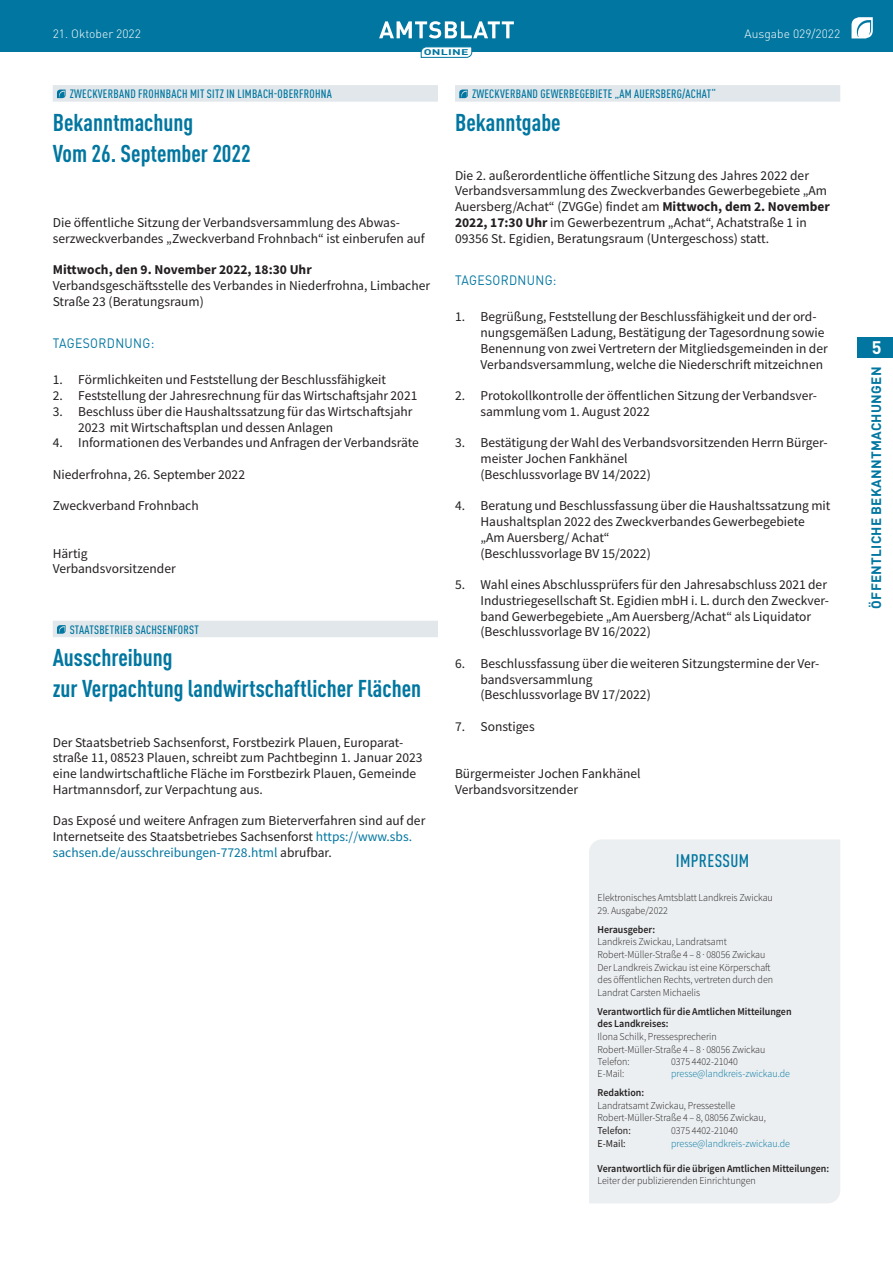
<style>
.page{position:relative;width:893px;height:1263px;background:#fff}
.page>*{position:absolute;margin:0;border:0;box-sizing:border-box;transform-origin:0 0}
.t1{font:700 condensed 24px/30.8px "DIN Pro";color:#0076a0}
.t2{font:500 condensed 18px "DIN Pro";letter-spacing:.02em;color:#0076a0}
.t3{font:700 18px "DIN Pro";color:#fff}
.t4{font:13.5px/15.8px "Source Sans Pro";color:#231f20}
.t5{font:700 13.5px "Source Sans Pro";color:#231f20}
.t6{font:700 13.5px "DIN Pro";letter-spacing:.02em;color:#0076a0}
.t7{font:13.5px "DIN Pro";letter-spacing:.03em;color:#0076a0;scale:.9 1}
.t8{font:500 condensed 12px "DIN Pro";letter-spacing:.02em;color:#0076a0}
.t9{font:300 12px "DIN Pro";color:#fff}
.t10{font:300 10.5px/12.6px "Source Sans Pro";color:#231f20;scale:.95 1}
.t11{font:600 10.5px/12.6px "Source Sans Pro";color:#231f20;scale:.95 1}
.t12{font:300 10.5px "Source Sans Pro";color:#0076a0;scale:.95 1}
.t13{font:10.5px "Source Sans Pro";color:#231f20;scale:.95 1}
.t14{font:700 8.25px "DIN Pro";letter-spacing:.02em;color:#0076a0;scale:1.5 1}
.s1{color:#0076a0}
.s2{font-weight:700}
</style>
<div class="page">
<div style="left:0;top:0;width:893px;height:51px;background:#0076a0"></div>
<svg style="left:851px;top:17px;width:22px;height:21px"></svg>
<svg style="left:379px;top:21px;width:135px;height:17px"></svg>
<svg style="left:421px;top:47px;width:51px;height:11px"></svg>
<div style="left:857px;top:337px;width:36px;height:21px;background:#0076a0"></div>
<div style="left:53px;top:85px;width:385px;height:17px;background:#e1e7ea"></div>
<svg style="left:57px;top:90px;width:9px;height:8px"></svg>
<div style="left:455px;top:85px;width:385px;height:17px;background:#e1e7ea"></div>
<svg style="left:459px;top:90px;width:9px;height:8px"></svg>
<div style="left:53px;top:621px;width:385px;height:16px;background:#e1e7ea"></div>
<svg style="left:57px;top:625px;width:9px;height:9px"></svg>
<div style="left:589px;top:839px;width:251px;height:364px;background:#ebeff1"></div>
<p class="t9" style="left:53px;top:25px;width:90px">21. Oktober 2022</p>
<p class="t9" style="left:745px;top:25px;width:97px">Ausgabe 029/2022</p>
<p class="t14" style="left:424px;top:45px;width:31px">ONLINE</p>
<p class="t8" style="left:70px;top:85px;width:264px">ZWECKVERBAND FROHNBACH MIT SITZ IN LIMBACH-OBERFROHNA</p>
<h1 class="t1" style="left:53px;top:105px;width:200px">Bekanntmachung<br>Vom 26. September 2022</h1>
<p class="t4" style="left:53px;top:214px;width:374px">Die öffentliche Sitzung der Verbandsversammlung des Abwas&shy;serzweckverbandes „Zweckverband Frohnbach“ ist einberufen auf</p>
<p class="t5" style="left:53px;top:260px;width:260px">Mittwoch, den 9. November 2022, 18:30 Uhr</p>
<p class="t4" style="left:53px;top:277px;width:379px">Verbandsgeschäftsstelle des Verbandes in Niederfrohna, Limbacher<br>Straße 23 (Beratungsraum)</p>
<p class="t7" style="left:53px;top:333px;width:114px">TAGESORDNUNG:</p>
<p class="t4" style="left:53px;top:372px;width:335px">1. Förmlichkeiten und Feststellung der Beschlussfähigkeit</p>
<p class="t4" style="left:53px;top:388px;width:366px">2. Feststellung der Jahresrechnung für das Wirtschaftsjahr 2021</p>
<p class="t4" style="left:78px;top:403px;width:336px;text-indent:-26px">3. Beschluss über die Haushaltssatzung für das Wirtschaftsjahr<br>2023 mit Wirtschaftsplan und dessen Anlagen</p>
<p class="t4" style="left:53px;top:435px;width:368px">4. Informationen des Verbandes und Anfragen der Verbandsräte</p>
<p class="t4" style="left:53px;top:466px;width:194px">Niederfrohna, 26. September 2022</p>
<p class="t4" style="left:53px;top:498px;width:148px">Zweckverband Frohnbach</p>
<p class="t4" style="left:53px;top:545px;width:125px">Härtig<br>Verbandsvorsitzender</p>
<p class="t8" style="left:70px;top:621px;width:131px">STAATSBETRIEB SACHSENFORST</p>
<h1 class="t1" style="left:53px;top:640px;width:370px">Ausschreibung<br>zur Verpachtung landwirtschaftlicher Flächen</h1>
<p class="t4" style="left:53px;top:734px;width:371px">Der Staatsbetrieb Sachsenforst, Forstbezirk Plauen, Europarat&shy;straße 11, 08523 Plauen, schreibt zum Pachtbeginn 1. Januar 2023 eine landwirtschaftliche Fläche im Forstbezirk Plauen, Gemeinde Hartmannsdorf, zur Verpachtung aus.</p>
<p class="t4" style="left:53px;top:813px;width:374px">Das Exposé und weitere Anfragen zum Bieterverfahren sind auf der<br>Internetseite des Staatsbetriebes Sachsenforst <span class="s1">https://www.sbs. sachsen.de/ausschreibungen-7728.html</span> abrufbar.</p>
<p class="t8" style="left:472px;top:85px;width:245px">ZWECKVERBAND GEWERBEGEBIETE „AM AUERSBERG/ACHAT“</p>
<h1 class="t1" style="left:455px;top:105px;width:107px">Bekanntgabe</h1>
<p class="t4" style="left:455px;top:167px;width:376px">Die 2. außerordentliche öffentliche Sitzung des Jahres 2022 der Verbandsversammlung des Zweckverbandes Gewerbegebiete „Am Auersberg/Achat“ (ZVGGe) findet am <span class="s2">Mittwoch, dem 2. November 2022, 17:30 Uhr</span> im Gewerbezentrum „Achat“, Achatstraße 1 in 09356 St. Egidien, Beratungsraum (Untergeschoss) statt.</p>
<p class="t7" style="left:455px;top:270px;width:114px">TAGESORDNUNG:</p>
<p class="t4" style="left:480px;top:309px;width:349px;text-indent:-26px">1. Begrüßung, Feststellung der Beschlussfähigkeit und der ord&shy;nungsgemäßen Ladung, Bestätigung der Tagesordnung sowie Benennung von zwei Vertretern der Mitgliedsgemeinden in der Verbandsversammlung, welche die Niederschrift mitzeichnen</p>
<p class="t4" style="left:480px;top:388px;width:338px;text-indent:-26px">2. Protokollkontrolle der öffentlichen Sitzung der Verbandsver&shy;sammlung vom 1. August 2022</p>
<p class="t4" style="left:480px;top:435px;width:349px;text-indent:-26px">3. Bestätigung der Wahl des Verbandsvorsitzenden Herrn Bürger&shy;meister Jochen Fankhänel<br>(Beschlussvorlage BV 14/2022)</p>
<p class="t4" style="left:480px;top:498px;width:351px;text-indent:-26px">4. Beratung und Beschlussfassung über die Haushaltssatzung mit Haushaltsplan 2022 des Zweckverbandes Gewerbegebiete „Am Auersberg/ Achat“<br>(Beschlussvorlage BV 15/2022)</p>
<p class="t4" style="left:480px;top:577px;width:350px;text-indent:-26px">5. Wahl eines Abschlussprüfers für den Jahresabschluss 2021 der Industriegesellschaft St. Egidien mbH i. L. durch den Zweckver&shy;band Gewerbegebiete „Am Auersberg/Achat“ als Liquidator (Beschlussvorlage BV 16/2022)</p>
<p class="t4" style="left:480px;top:655px;width:340px;text-indent:-26px">6. Beschlussfassung über die weiteren Sitzungstermine der Ver&shy;bandsversammlung<br>(Beschlussvorlage BV 17/2022)</p>
<p class="t4" style="left:455px;top:718px;width:81px">7. Sonstiges</p>
<p class="t4" style="left:455px;top:766px;width:187px">Bürgermeister Jochen Fankhänel<br>Verbandsvorsitzender</p>
<h2 class="t2" style="left:676px;top:847px;width:75px">IMPRESSUM</h2>
<p class="t10" style="left:598px;top:891px;width:186px">Elektronisches Amtsblatt Landkreis Zwickau</p>
<p class="t10" style="left:598px;top:904px;width:76px">29. Ausgabe/2022</p>
<p class="t11" style="left:598px;top:923px;width:62px">Herausgeber:</p>
<p class="t10" style="left:598px;top:936px;width:186px">Landkreis Zwickau, Landratsamt Robert-Müller-Straße 4 – 8 · 08056 Zwickau Der Landkreis Zwickau ist eine Körperschaft des öffentlichen Rechts, vertreten durch den Landrat Carsten Michaelis</p>
<p class="t11" style="left:598px;top:1005px;width:206px">Verantwortlich für die Amtlichen Mitteilungen des Landkreises:</p>
<p class="t10" style="left:598px;top:1030px;width:178px">Ilona Schilk, Pressesprecherin<br>Robert-Müller-Straße 4 – 8 · 08056 Zwickau<br>Telefon:</p>
<p class="t10" style="left:671px;top:1055px;width:72px">0375 4402-21040</p>
<p class="t10" style="left:598px;top:1067px;width:30px">E-Mail:</p>
<p class="t12" style="left:671px;top:1067px;width:127px">presse@landkreis-zwickau.de</p>
<p class="t11" style="left:598px;top:1086px;width:51px">Redaktion:</p>
<p class="t10" style="left:598px;top:1099px;width:179px">Landratsamt Zwickau, Pressestelle<br>Robert-Müller-Straße 4 – 8, 08056 Zwickau,</p>
<p class="t13" style="left:598px;top:1124px;width:37px">Telefon:</p>
<p class="t10" style="left:671px;top:1124px;width:72px">0375 4402-21040</p>
<p class="t13" style="left:598px;top:1136px;width:31px">E-Mail:</p>
<p class="t12" style="left:671px;top:1137px;width:127px">presse@landkreis-zwickau.de</p>
<p class="t11" style="left:598px;top:1162px;width:245px">Verantwortlich für die übrigen Amtlichen Mitteilungen:</p>
<p class="t10" style="left:598px;top:1175px;width:168px">Leiter der publizierenden Einrichtungen</p>
<h2 class="t3" style="left:872px;top:333px;width:11px">5</h2>
<p class="t6" style="left:865px;top:609px;width:243px;rotate:-90deg">ÖFFENTLICHE BEKANNTMACHUNGEN</p>
</div>
